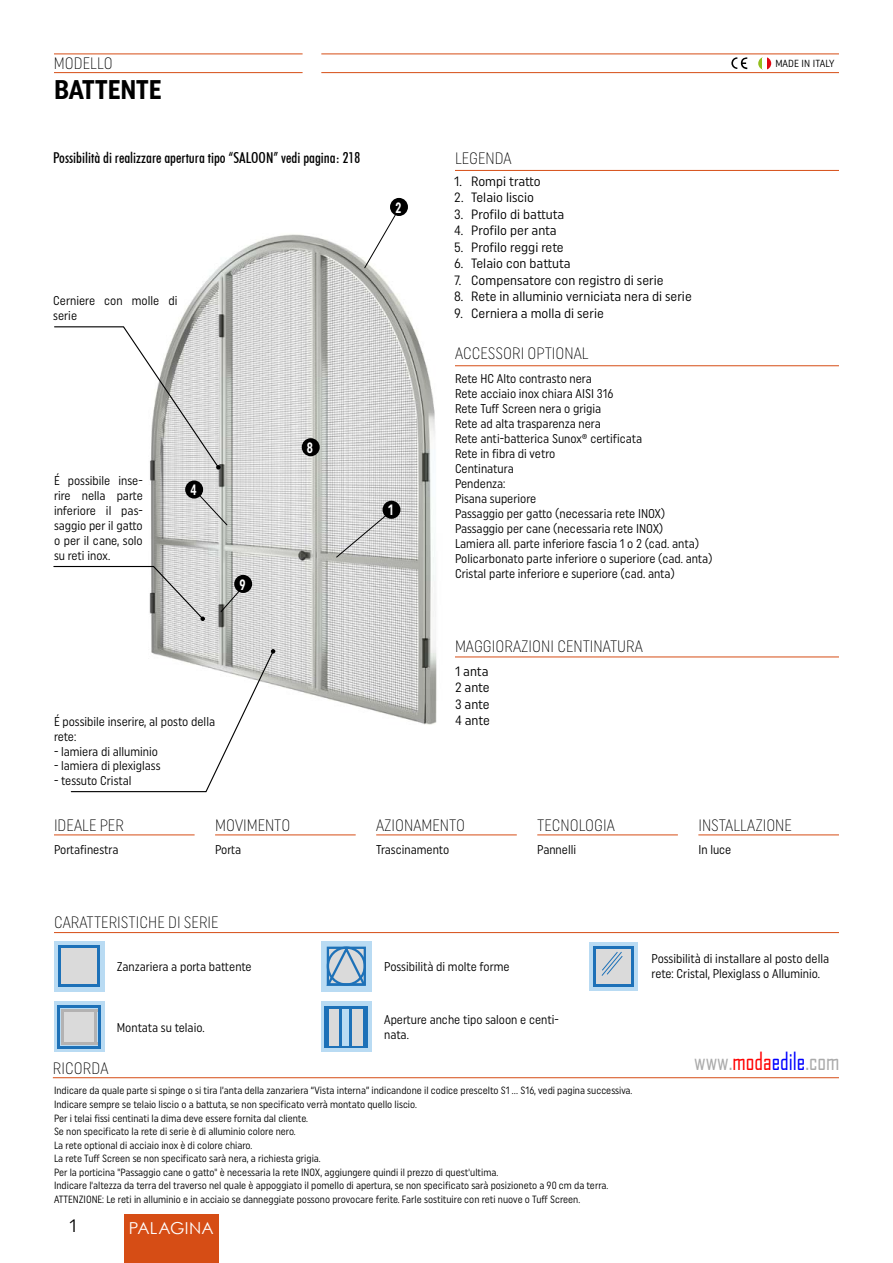
<style>
.page{position:relative;width:893px;height:1263px;background:#fff}
.page>*{position:absolute;margin:0;border:0;box-sizing:border-box;transform-origin:0 0}
.t1{font:700 27px "Uniform Condensed";color:#000}
.t2{font:24px "Agency FB";color:#aaa;scale:.95 1}
.t3{font:18px "Uniform Condensed";color:#000}
.t4{font:300 16.5px "Uniform Condensed";color:#000;scale:.95 1}
.t5{font:16.5px "Century Gothic";letter-spacing:.015em;color:#fff}
.t6{font:500 condensed 15px "Futura BT";color:#000}
.t7{font:700 15px "Uniform Condensed";color:#fff;scale:.8 1}
.t8{font:13.5px/16.5px "Uniform Condensed";color:#000;text-align:justify}
.t9{font:12.75px/15px "Uniform Condensed";color:#000;scale:.95 1}
.t10{font:10.5px/13.5px "Uniform Condensed";color:#000;scale:.95 1}
.t11{font:10.35px "Uniform Condensed";letter-spacing:.01em;color:#000}
.s1{color:#f00}
.s2{color:#00f}
</style>
<div class="page">
<hr style="left:54px;top:54px;width:249px;height:1px;background:#d64d15">
<hr style="left:321px;top:54px;width:518px;height:1px;background:#d64d15">
<hr style="left:54px;top:72px;width:249px;height:1px;background:#d64d15">
<hr style="left:321px;top:72px;width:518px;height:1px;background:#d64d15">
<hr style="left:455px;top:170px;width:384px;height:1px;background:#d64d15">
<hr style="left:54px;top:834px;width:141px;height:1px;background:#d64d15">
<hr style="left:54px;top:932px;width:785px;height:1px;background:#d64d15">
<hr style="left:215px;top:834px;width:141px;height:1px;background:#d64d15">
<hr style="left:376px;top:834px;width:141px;height:1px;background:#d64d15">
<hr style="left:537px;top:834px;width:141px;height:1px;background:#d64d15">
<hr style="left:698px;top:834px;width:141px;height:1px;background:#d64d15">
<hr style="left:53px;top:1077px;width:786px;height:1px;background:#d64d15">
<img style="left:150px;top:234px;width:287px;height:491px">
<svg style="left:364px;top:212px;width:33px;height:57px"></svg>
<svg style="left:220px;top:588px;width:22px;height:25px"></svg>
<svg style="left:193px;top:488px;width:35px;height:38px"></svg>
<svg style="left:336px;top:514px;width:52px;height:44px;background:#cececd"></svg>
<div style="left:390px;top:198px;width:18px;height:18px;background:#000;border-radius:50%"></div>
<div style="left:185px;top:480px;width:18px;height:19px;background:#000;border-radius:50%"></div>
<div style="left:302px;top:438px;width:18px;height:18px;background:#000;border-radius:50%"></div>
<div style="left:234px;top:575px;width:18px;height:18px;background:#000;border-radius:50%"></div>
<svg style="left:70px;top:649px;width:205px;height:144px"></svg>
<svg style="left:54px;top:326px;width:167px;height:144px"></svg>
<svg style="left:53px;top:565px;width:152px;height:56px"></svg>
<div style="left:382px;top:501px;width:18px;height:18px;background:#000;border-radius:50%"></div>
<div style="left:124px;top:1214px;width:94px;height:49px;background:#d64d15"></div>
<svg style="left:758px;top:57px;width:4px;height:13px"></svg>
<svg style="left:767px;top:57px;width:4px;height:13px"></svg>
<svg style="left:731px;top:57px;width:16px;height:12px"></svg>
<hr style="left:455px;top:365px;width:384px;height:1px;background:#d64d15">
<div style="left:321px;top:941px;width:50px;height:50px;background:#b9dbf3"></div>
<svg style="left:326px;top:946px;width:40px;height:40px"></svg>
<div style="left:327px;top:946px;width:39px;height:40px;border:2px solid #1d71b8;border-radius:50%"></div>
<div style="left:589px;top:942px;width:49px;height:48px;background:#b9dbf3"></div>
<div style="left:595px;top:948px;width:38px;height:36px;background:#dadada"></div>
<hr style="left:593px;top:948px;width:3px;height:36px;background:#1d71b8">
<hr style="left:631px;top:948px;width:3px;height:36px;background:#1d71b8">
<hr style="left:593px;top:946px;width:41px;height:2px;background:#1d71b8">
<hr style="left:593px;top:984px;width:41px;height:2px;background:#1d71b8">
<svg style="left:601px;top:951px;width:22px;height:25px"></svg>
<div style="left:54px;top:1002px;width:50px;height:50px;background:#b9dbf3"></div>
<hr style="left:57px;top:1008px;width:3px;height:38px;background:#1d71b8">
<hr style="left:98px;top:1008px;width:3px;height:38px;background:#1d71b8">
<hr style="left:57px;top:1005px;width:44px;height:3px;background:#1d71b8">
<hr style="left:57px;top:1046px;width:44px;height:3px;background:#1d71b8">
<div style="left:62px;top:1011px;width:34px;height:32px;background:#dadada"></div>
<hr style="left:61px;top:1011px;width:2px;height:32px;background:#b3b2b2">
<hr style="left:95px;top:1011px;width:2px;height:32px;background:#b3b2b2">
<hr style="left:61px;top:1009px;width:36px;height:2px;background:#b3b2b2">
<hr style="left:61px;top:1043px;width:36px;height:2px;background:#b3b2b2">
<div style="left:321px;top:1002px;width:50px;height:50px;background:#b9dbf3"></div>
<div style="left:329px;top:1007px;width:10px;height:39px;background:#dadada"></div>
<div style="left:324px;top:1006px;width:5px;height:41px;background:#1d71b8"></div>
<hr style="left:339px;top:1007px;width:3px;height:39px;background:#1d71b8">
<div style="left:350px;top:1007px;width:13px;height:39px;background:#dadada"></div>
<div style="left:363px;top:1006px;width:5px;height:41px;background:#1d71b8"></div>
<hr style="left:349px;top:1007px;width:3px;height:39px;background:#1d71b8">
<hr style="left:324px;top:1046px;width:42px;height:1px;background:#1d71b8">
<hr style="left:324px;top:1006px;width:42px;height:3px;background:#1d71b8">
<div style="left:54px;top:941px;width:50px;height:50px;background:#b9dbf3"></div>
<div style="left:60px;top:948px;width:38px;height:36px;background:#dadada"></div>
<hr style="left:58px;top:948px;width:3px;height:36px;background:#1d71b8">
<hr style="left:97px;top:948px;width:3px;height:36px;background:#1d71b8">
<hr style="left:58px;top:945px;width:42px;height:3px;background:#1d71b8">
<hr style="left:58px;top:984px;width:42px;height:3px;background:#1d71b8">
<hr style="left:455px;top:657px;width:384px;height:1px;background:#d64d15">
<p class="t4" style="left:54px;top:54px;width:63px">MODELLO</p>
<h1 class="t1" style="left:54px;top:73px;width:109px">BATTENTE</h1>
<p class="t6" style="left:53px;top:149px;width:308px">Possibilità di realizzare apertura tipo “SALOON” vedi pagina: 218</p>
<p class="t9" style="left:53px;top:292px;width:132px">Cerniere con molle di serie</p>
<p class="t7" style="left:395px;top:198px;width:9px">2</p>
<p class="t9" style="left:54px;top:472px;width:95px;text-align:justify">É possibile inse&shy;rire nella parte inferiore il pas&shy;saggio per il gatto o per il cane, solo su reti inox.</p>
<p class="t7" style="left:190px;top:481px;width:9px">4</p>
<p class="t7" style="left:239px;top:575px;width:9px">9</p>
<p class="t7" style="left:307px;top:439px;width:9px">8</p>
<p class="t7" style="left:388px;top:501px;width:8px">1</p>
<p class="t4" style="left:455px;top:148px;width:61px">LEGENDA</p>
<p class="t8" style="left:454px;top:172px;width:88px">1. Rompi tratto</p>
<p class="t8" style="left:454px;top:189px;width:81px">2. Telaio liscio</p>
<p class="t8" style="left:454px;top:205px;width:111px">3. Profilo di battuta</p>
<p class="t8" style="left:454px;top:222px;width:104px">4. Profilo per anta</p>
<p class="t8" style="left:454px;top:238px;width:111px">5. Profilo reggi rete</p>
<p class="t8" style="left:454px;top:255px;width:118px">6. Telaio con battuta</p>
<p class="t8" style="left:454px;top:271px;width:211px">7. Compensatore con registro di serie</p>
<p class="t8" style="left:454px;top:288px;width:239px">8. Rete in alluminio verniciata nera di serie</p>
<p class="t8" style="left:454px;top:304px;width:151px">9. Cerniera a molla di serie</p>
<p class="t4" style="left:455px;top:344px;width:142px">ACCESSORI OPTIONAL</p>
<p class="t9" style="left:455px;top:371px;width:273px">Rete HC Alto contrasto nera<br>Rete acciaio inox chiara AISI 316<br>Rete Tuff Screen nera o grigia<br>Rete ad alta trasparenza nera<br>Rete anti-batterica Sunox® certificata<br>Rete in fibra di vetro<br>Centinatura<br>Pendenza:<br>Pisana superiore<br>Passaggio per gatto (necessaria rete INOX)<br>Passaggio per cane (necessaria rete INOX)<br>Lamiera all. parte inferiore fascia 1 o 2 (cad. anta)<br>Policarbonato parte inferiore o superiore (cad. anta)<br>Cristal parte inferiore e superiore (cad. anta)</p>
<p class="t4" style="left:455px;top:637px;width:199px">MAGGIORAZIONI CENTINATURA</p>
<p class="t8" style="left:455px;top:663px;width:36px">1 anta 2 ante 3 ante</p>
<p class="t9" style="left:54px;top:713px;width:171px">É possibile inserire, al posto della</p>
<p class="t8" style="left:455px;top:712px;width:36px">4 ante</p>
<p class="t9" style="left:54px;top:728px;width:25px">rete:</p>
<p class="t9" style="left:54px;top:743px;width:111px">- lamiera di alluminio</p>
<p class="t9" style="left:54px;top:758px;width:114px">- lamiera di plexiglass</p>
<p class="t9" style="left:54px;top:773px;width:83px">- tessuto Cristal</p>
<p class="t11" style="left:775px;top:57px;width:61px">MADE IN ITALY</p>
<p class="t4" style="left:54px;top:815px;width:75px">IDEALE PER</p>
<p class="t4" style="left:215px;top:815px;width:81px">MOVIMENTO</p>
<p class="t4" style="left:376px;top:815px;width:95px">AZIONAMENTO</p>
<p class="t4" style="left:537px;top:815px;width:83px">TECNOLOGIA</p>
<p class="t4" style="left:698px;top:815px;width:100px">INSTALLAZIONE</p>
<p class="t9" style="left:54px;top:841px;width:69px">Portafinestra</p>
<p class="t9" style="left:215px;top:841px;width:29px">Porta</p>
<p class="t9" style="left:376px;top:841px;width:78px">Trascinamento</p>
<p class="t9" style="left:537px;top:841px;width:42px">Pannelli</p>
<p class="t9" style="left:698px;top:841px;width:36px">In luce</p>
<p class="t4" style="left:54px;top:913px;width:175px">CARATTERISTICHE DI SERIE</p>
<p class="t9" style="left:117px;top:959px;width:144px">Zanzariera a porta battente</p>
<p class="t9" style="left:384px;top:959px;width:134px">Possibilità di molte forme</p>
<p class="t9" style="left:651px;top:951px;width:189px">Possibilità di installare al posto della rete: Cristal, Plexiglass o Alluminio.</p>
<p class="t9" style="left:117px;top:1019px;width:94px">Montata su telaio.</p>
<p class="t9" style="left:384px;top:1012px;width:185px">Aperture anche tipo saloon e centi&shy;nata.</p>
<p class="t4" style="left:53px;top:1058px;width:60px">RICORDA</p>
<h2 class="t2" style="left:694px;top:1046px;width:154px">www.<span class="s1">moda</span><span class="s2">edile</span>.com</h2>
<p class="t10" style="left:54px;top:1084px;width:610px">Indicare da quale parte si spinge o si tira l’anta della zanzariera “Vista interna” indicandone il codice prescelto S1 ... S16, vedi pagina successiva.<br>Indicare sempre se telaio liscio o a battuta, se non specificato verrà montato quello liscio.<br>Per i telai fissi centinati la dima deve essere fornita dal cliente.<br>Se non specificato la rete di serie è di alluminio colore nero.<br>La rete optional di acciaio inox è di colore chiaro.<br>La rete Tuff Screen se non specificato sarà nera, a richiesta grigia.<br>Per la porticina "Passaggio cane o gatto" è necessaria la rete INOX, aggiungere quindi il prezzo di quest'ultima.<br>Indicare l'altezza da terra del traverso nel quale è appoggiato il pomello di apertura, se non specificato sarà posizioneto a 90 cm da terra.<br>ATTENZIONE: Le reti in alluminio e in acciaio se danneggiate possono provocare ferite. Farle sostituire con reti nuove o Tuff Screen.</p>
<h3 class="t3" style="left:69px;top:1215px;width:9px">1</h3>
<p class="t5" style="left:129px;top:1218px;width:86px">PALAGINA</p>
</div>
